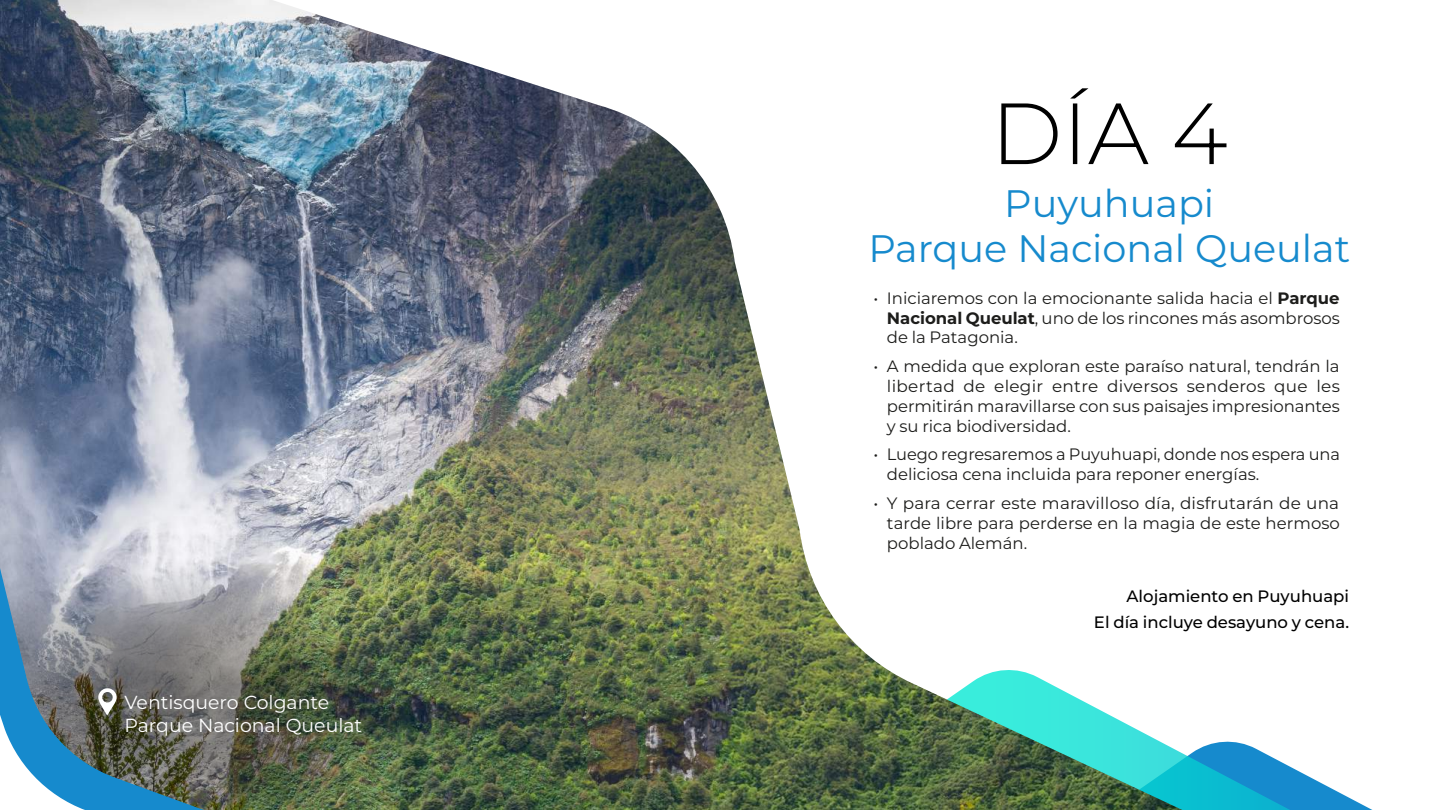
<style>
.page{position:relative;width:1440px;height:810px;background:#fff}
.page>*{position:absolute;margin:0;border:0;box-sizing:border-box;transform-origin:0 0}
.t1{font:300 86.62px "Montserrat";color:#000}
.t2{font:38.25px/45.9px "Montserrat";color:#168acd;text-align:center}
.t3{font:18.9px/22.6px "Montserrat";color:#fff}
.t4{font:16.5px/19.8px "Montserrat";color:#1d1d1b;text-align:justify}
.t5{font:500 16.5px/25.8px "Montserrat";color:#000;text-align:right}
.s1{font-weight:700}
</style>
<div class="page">
<svg style="left:1182px;top:741px;width:191px;height:69px"></svg>
<img style="left:0;top:0;width:1182px;height:810px">
<img style="left:0;top:501px;width:515px;height:309px">
<svg style="left:97px;top:688px;width:21px;height:27px"></svg>
<p class="t3" style="left:125px;top:691px;width:239px">Ventisquero Colgante<br>Parque Nacional Queulat</p>
<h1 class="t1" style="left:991px;top:76px;width:239px">DÍA 4</h1>
<h2 class="t2" style="left:868px;top:179px;width:483px">Puyuhuapi<br>Parque Nacional Queulat</h2>
<p class="t4" style="left:887px;top:288px;width:454px;text-indent:-13px">• Iniciaremos con la emocionante salida hacia el <span class="s1">Parque Nacional Queulat</span>, uno de los rincones más asombrosos de la Patagonia.</p>
<p class="t4" style="left:887px;top:356px;width:455px;text-indent:-14px">• A medida que exploran este paraíso natural, tendrán la libertad de elegir entre diversos senderos que les permitirán maravillarse con sus paisajes impresionantes y su rica biodiversidad.</p>
<p class="t4" style="left:887px;top:444px;width:455px;text-indent:-13px">• Luego regresaremos a Puyuhuapi, donde nos espera una deliciosa cena incluida para reponer energías.</p>
<p class="t4" style="left:887px;top:493px;width:455px;text-indent:-13px">• Y para cerrar este maravilloso día, disfrutarán de una tarde libre para perderse en la magia de este hermoso poblado Alemán.</p>
<p class="t5" style="left:1094px;top:583px;width:257px">Alojamiento en Puyuhuapi<br>El día incluye desayuno y cena.</p>
</div>
